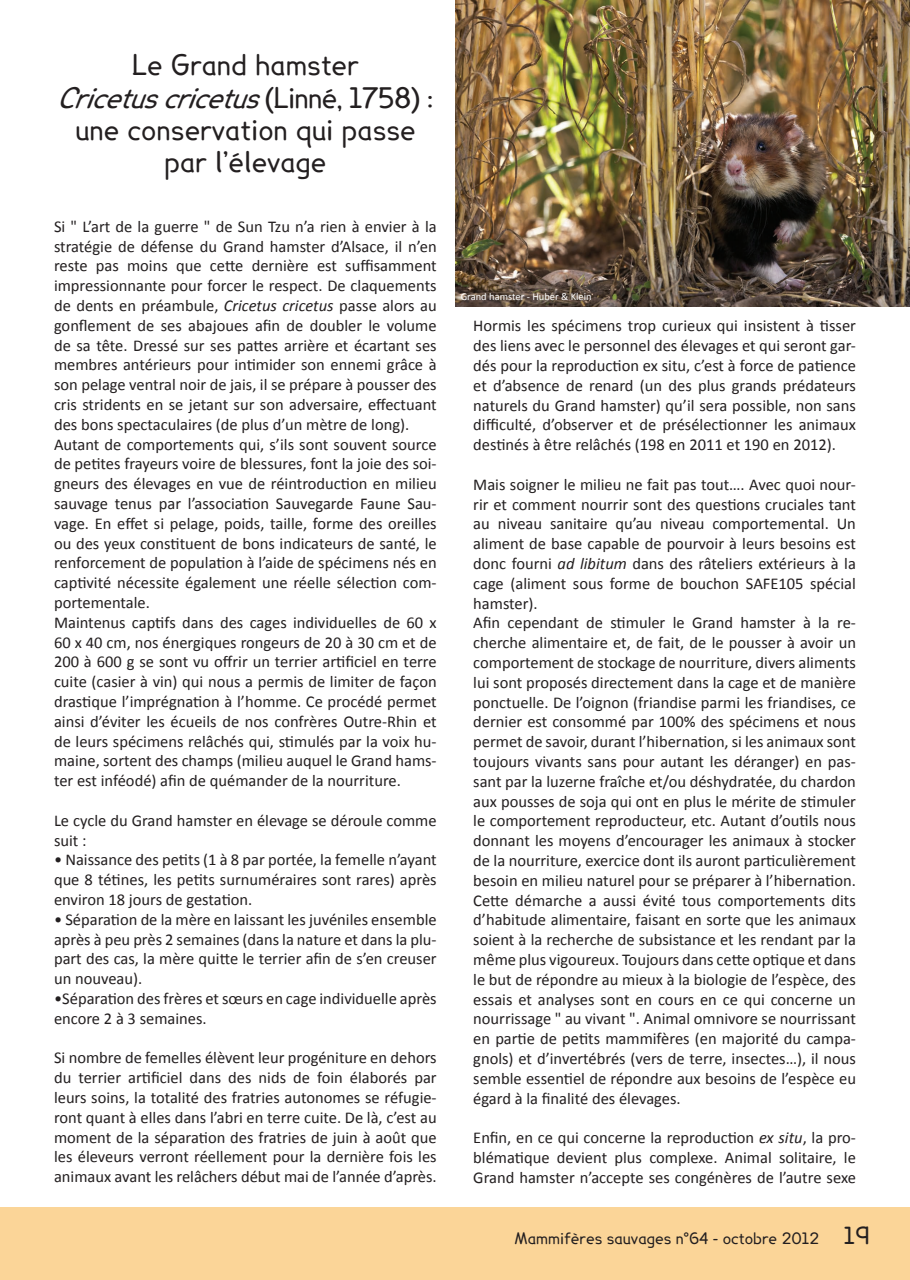
<style>
.page{position:relative;width:910px;height:1280px;background:#fff}
.page>*{position:absolute;margin:0;border:0;box-sizing:border-box;transform-origin:0 0}
.t1{font:27px/32.4px "Lexia";color:#231f20;text-align:center}
.t2{font:italic 27px "Lexia";color:#231f20}
.t3{font:16.5px/19.8px "Calibri";color:#231f20;text-align:justify}
.t4{font:15px "Lexia";color:#231f20}
.t5{font:10.5px "Calibri";color:#fff}
.s1{font-style:normal}
.s2{font-style:italic}
.s3{font-size:22.5px}
</style>
<div class="page">
<div style="left:0;top:1208px;width:910px;height:72px;background:#fbd598"></div>
<img style="left:455px;top:0;width:455px;height:306px">
<p class="t1" style="left:132px;top:49px;width:229px">Le Grand hamster</p>
<p class="t2" style="left:58px;top:79px;width:377px">Cricetuscricetus<span class="s1">( L i n n é , 1 7 5 8 ) :</span></p>
<p class="t1" style="left:75px;top:113px;width:342px">une conservation qui passe par l’élevage</p>
<p class="t3" style="left:54px;top:216px;width:384px">Si " L’art de la guerre " de Sun Tzu n’a rien à envier à la stratégie de défense du Grand hamster d’Alsace, il n’en reste pas moins que cette dernière est suffisamment impressionnante pour forcer le respect. De claquements de dents en préambule, <span class="s2">Cricetus cricetus</span> passe alors au gonflement de ses abajoues afin de doubler le volume de sa tête. Dressé sur ses pattes arrière et écartant ses membres antérieurs pour intimider son ennemi grâce à son pelage ventral noir de jais, il se prépare à pousser des cris stridents en se jetant sur son adversaire, effectuant des bons spectaculaires (de plus d’un mètre de long).</p>
<p class="t3" style="left:54px;top:434px;width:384px">Autant de comportements qui, s’ils sont souvent source de petites frayeurs voire de blessures, font la joie des soi&shy;gneurs des élevages en vue de réintroduction en milieu sauvage tenus par l’association Sauvegarde Faune Sau&shy;vage. En effet si pelage, poids, taille, forme des oreilles ou des yeux constituent de bons indicateurs de santé, le renforcement de population à l’aide de spécimens nés en captivité nécessite également une réelle sélection com&shy;portementale.</p>
<p class="t3" style="left:54px;top:612px;width:384px">Maintenus captifs dans des cages individuelles de 60 x 60 x 40 cm, nos énergiques rongeurs de 20 à 30 cm et de 200 à 600 g se sont vu offrir un terrier artificiel en terre cuite (casier à vin) qui nous a permis de limiter de façon drastique l’imprégnation à l’homme. Ce procédé permet ainsi d’éviter les écueils de nos confrères Outre-Rhin et de leurs spécimens relâchés qui, stimulés par la voix hu&shy;maine, sortent des champs (milieu auquel le Grand hams&shy;ter est inféodé) afin de quémander de la nourriture.</p>
<p class="t3" style="left:54px;top:810px;width:384px">Le cycle du Grand hamster en élevage se déroule comme suit :</p>
<p class="t3" style="left:54px;top:850px;width:384px">• Naissance des petits (1 à 8 par portée, la femelle n’ayant que 8 tétines, les petits surnuméraires sont rares) après environ 18 jours de gestation.</p>
<p class="t3" style="left:54px;top:909px;width:384px">• Séparation de la mère en laissant les juvéniles ensemble après à peu près 2 semaines (dans la nature et dans la plu&shy;part des cas, la mère quitte le terrier afin de s’en creuser un nouveau).</p>
<p class="t3" style="left:54px;top:989px;width:384px">•Séparation des frères et sœurs en cage individuelle après encore 2 à 3 semaines.</p>
<p class="t3" style="left:54px;top:1048px;width:384px">Si nombre de femelles élèvent leur progéniture en dehors du terrier artificiel dans des nids de foin élaborés par leurs soins, la totalité des fratries autonomes se réfugie&shy;ront quant à elles dans l’abri en terre cuite. De là, c’est au moment de la séparation des fratries de juin à août que les éleveurs verront réellement pour la dernière fois les animaux avant les relâchers début mai de l’année d’après.</p>
<p class="t5" style="left:461px;top:289px;width:133px">Grand hamster - Huber &amp; Klein</p>
<p class="t3" style="left:473px;top:316px;width:384px">Hormis les spécimens trop curieux qui insistent à tisser des liens avec le personnel des élevages et qui seront gar&shy;dés pour la reproduction ex situ, c’est à force de patience et d’absence de renard (un des plus grands prédateurs naturels du Grand hamster) qu’il sera possible, non sans difficulté, d’observer et de présélectionner les animaux destinés à être relâchés (198 en 2011 et 190 en 2012).</p>
<p class="t3" style="left:473px;top:474px;width:384px">Mais soigner le milieu ne fait pas tout…. Avec quoi nour&shy;rir et comment nourrir sont des questions cruciales tant au niveau sanitaire qu’au niveau comportemental. Un aliment de base capable de pourvoir à leurs besoins est donc fourni <span class="s2">ad libitum</span> dans des râteliers extérieurs à la cage (aliment sous forme de bouchon SAFE105 spécial hamster).</p>
<p class="t3" style="left:473px;top:613px;width:384px">Afin cependant de stimuler le Grand hamster à la re&shy;cherche alimentaire et, de fait, de le pousser à avoir un comportement de stockage de nourriture, divers aliments lui sont proposés directement dans la cage et de manière ponctuelle. De l’oignon (friandise parmi les friandises, ce dernier est consommé par 100% des spécimens et nous permet de savoir, durant l’hibernation, si les animaux sont toujours vivants sans pour autant les déranger) en pas&shy;sant par la luzerne fraîche et/ou déshydratée, du chardon aux pousses de soja qui ont en plus le mérite de stimuler le comportement reproducteur, etc. Autant d’outils nous donnant les moyens d’encourager les animaux à stocker de la nourriture, exercice dont ils auront particulièrement besoin en milieu naturel pour se préparer à l’hibernation.</p>
<p class="t3" style="left:473px;top:890px;width:384px">Cette démarche a aussi évité tous comportements dits d’habitude alimentaire, faisant en sorte que les animaux soient à la recherche de subsistance et les rendant par la même plus vigoureux. Toujours dans cette optique et dans le but de répondre au mieux à la biologie de l’espèce, des essais et analyses sont en cours en ce qui concerne un nourrissage " au vivant ". Animal omnivore se nourrissant en partie de petits mammifères (en majorité du campa&shy;gnols) et d’invertébrés (vers de terre, insectes…), il nous semble essentiel de répondre aux besoins de l’espèce eu égard à la finalité des élevages.</p>
<p class="t3" style="left:473px;top:1128px;width:384px">Enfin, en ce qui concerne la reproduction <span class="s2">ex situ</span>, la pro&shy;blématique devient plus complexe. Animal solitaire, le Grand hamster n’accepte ses congénères de l’autre sexe</p>
<p class="t4" style="left:514px;top:1228px;width:356px">Mammifères sauvages n°64 - octobre 2012 <span class="s3">19</span></p>
</div>
